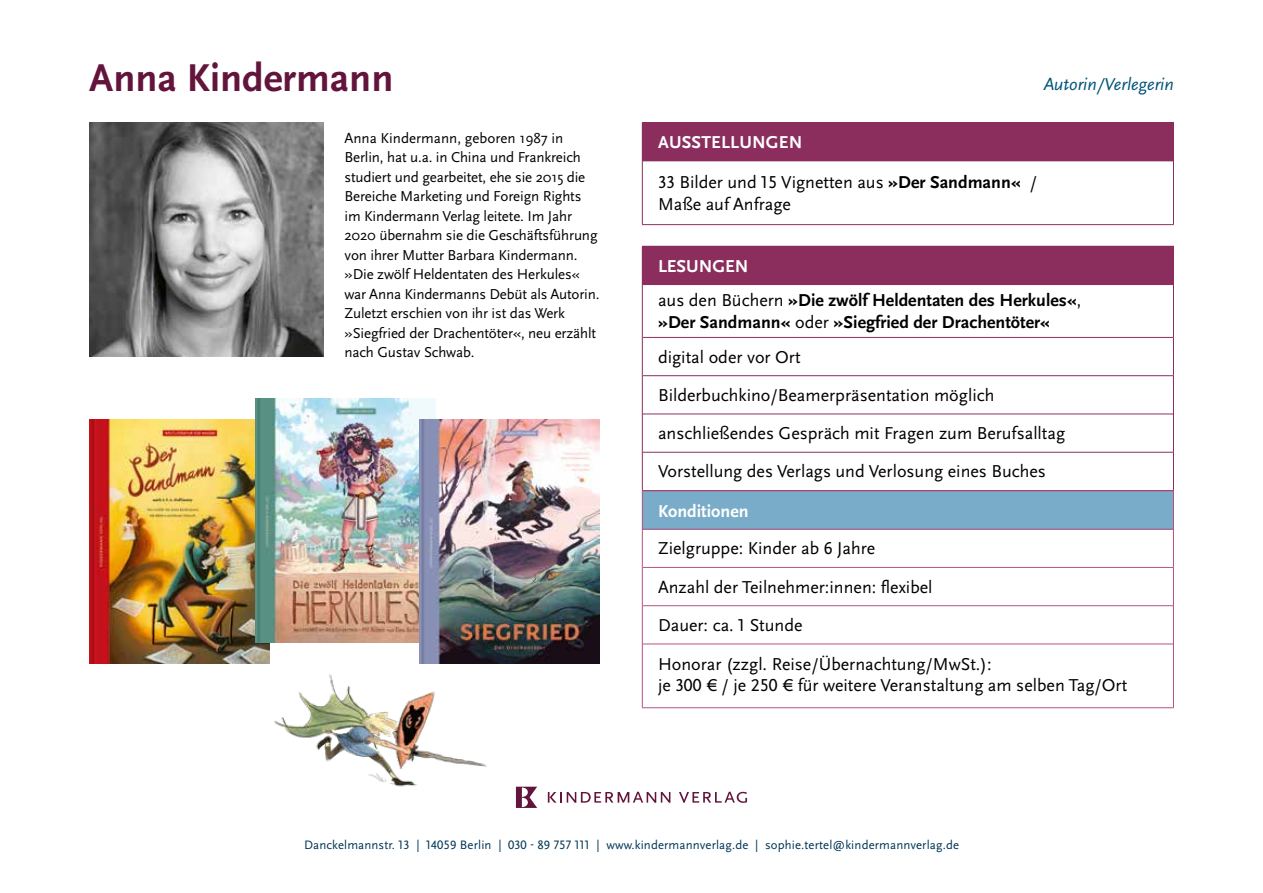
<style>
.page{position:relative;width:1263px;height:893px;background:#fff}
.page>*{position:absolute;margin:0;border:0;box-sizing:border-box;transform-origin:0 0}
.t1{font:700 40.5px "Scala Sans Pro";color:#63143c}
.t2{font:18px/38.4px "Scala Sans Pro";color:#000}
.t3{font:700 18px/34.2px "Scala Sans Pro";color:#000}
.t4{font:700 18px "Scala Sans Pro";letter-spacing:.01em;color:#fff}
.t5{font:italic 18px "Scala Sans Pro";color:#005379}
.t6{font:15px/19.5px "Scala Sans Pro";letter-spacing:-.01em;color:#000}
.t7{font:12.75px "Scala Sans Pro";letter-spacing:.01em;color:#003656}
.s1{font-weight:700}
.s2{color:#fff}
.s3{font-weight:400}
</style>
<div class="page">
<svg style="left:516px;top:787px;width:21px;height:21px"></svg>
<svg style="left:548px;top:792px;width:122px;height:11px"></svg>
<svg style="left:679px;top:792px;width:68px;height:11px"></svg>
<img style="left:89px;top:420px;width:180px;height:244px">
<img style="left:89px;top:122px;width:234px;height:234px">
<div style="left:642px;top:123px;width:531px;height:38px;background:#8b2e5e"></div>
<hr style="left:642px;top:122px;width:532px;height:1px;background:#8b2e5e">
<hr style="left:642px;top:161px;width:531px;height:1px;background:#8b2e5e">
<hr style="left:642px;top:224px;width:532px;height:1px;background:#8b2e5e">
<hr style="left:1173px;top:123px;width:1px;height:38px;background:#8b2e5e">
<hr style="left:642px;top:161px;width:1px;height:63px;background:#8b2e5e">
<hr style="left:1173px;top:161px;width:1px;height:63px;background:#8b2e5e">
<div style="left:642px;top:246px;width:531px;height:39px;background:#8b2e5e"></div>
<hr style="left:642px;top:337px;width:531px;height:1px;background:#8b2e5e">
<hr style="left:642px;top:375px;width:531px;height:1px;background:#8b2e5e">
<hr style="left:642px;top:414px;width:531px;height:1px;background:#8b2e5e">
<hr style="left:642px;top:452px;width:531px;height:1px;background:#8b2e5e">
<hr style="left:642px;top:490px;width:532px;height:1px;background:#8b2e5e">
<hr style="left:1173px;top:246px;width:1px;height:39px;background:#8b2e5e">
<hr style="left:642px;top:285px;width:1px;height:52px;background:#8b2e5e">
<hr style="left:1173px;top:285px;width:1px;height:52px;background:#8b2e5e">
<hr style="left:642px;top:337px;width:1px;height:39px;background:#8b2e5e">
<hr style="left:1173px;top:337px;width:1px;height:39px;background:#8b2e5e">
<hr style="left:642px;top:376px;width:1px;height:38px;background:#8b2e5e">
<hr style="left:1173px;top:376px;width:1px;height:38px;background:#8b2e5e">
<hr style="left:642px;top:414px;width:1px;height:38px;background:#8b2e5e">
<hr style="left:1173px;top:414px;width:1px;height:38px;background:#8b2e5e">
<hr style="left:642px;top:452px;width:1px;height:38px;background:#8b2e5e">
<hr style="left:1173px;top:452px;width:1px;height:38px;background:#8b2e5e">
<div style="left:642px;top:491px;width:531px;height:38px;background:#79acc8"></div>
<hr style="left:642px;top:491px;width:532px;height:1px;background:#b55384">
<hr style="left:642px;top:529px;width:531px;height:1px;background:#b55384">
<hr style="left:642px;top:567px;width:531px;height:1px;background:#b55384">
<hr style="left:642px;top:605px;width:531px;height:1px;background:#b55384">
<hr style="left:642px;top:644px;width:531px;height:1px;background:#b55384">
<hr style="left:642px;top:707px;width:532px;height:1px;background:#b55384">
<hr style="left:642px;top:491px;width:1px;height:38px;background:#b55384">
<hr style="left:1173px;top:491px;width:1px;height:38px;background:#b55384">
<hr style="left:642px;top:529px;width:1px;height:38px;background:#b55384">
<hr style="left:1173px;top:529px;width:1px;height:38px;background:#b55384">
<hr style="left:642px;top:567px;width:1px;height:39px;background:#b55384">
<hr style="left:1173px;top:567px;width:1px;height:39px;background:#b55384">
<hr style="left:642px;top:606px;width:1px;height:38px;background:#b55384">
<hr style="left:1173px;top:606px;width:1px;height:38px;background:#b55384">
<hr style="left:642px;top:644px;width:1px;height:64px;background:#b55384">
<hr style="left:1173px;top:644px;width:1px;height:64px;background:#b55384">
<img style="left:255px;top:399px;width:180px;height:244px">
<img style="left:419px;top:420px;width:181px;height:244px">
<img style="left:259px;top:656px;width:255px;height:131px">
<h1 class="t1" style="left:89px;top:54px;width:306px">Anna Kindermann</h1>
<p class="t6" style="left:344px;top:128px;width:257px">Anna Kindermann, geboren 1987 in Berlin, hat u.a. in China und Frankreich studiert und gearbeitet, ehe sie 2015 die Bereiche Marketing und Foreign Rights im Kindermann Verlag leitete. Im Jahr 2020 übernahm sie die Geschäftsführung von ihrer Mutter Barbara Kindermann. »Die zwölf Heldentaten des Herkules« war Anna Kindermanns Debüt als Autorin.<br>Zuletzt erschien von ihr ist das Werk »Siegfried der Drachentöter«, neu erzählt nach Gustav Schwab.</p>
<p class="t5" style="left:1043px;top:74px;width:132px">Autorin/Verlegerin</p>
<p class="t4" style="left:658px;top:132px;width:146px">AUSSTELLUNGEN</p>
<p class="t2" style="left:658px;top:171px;width:381px;line-height:21.6px">33 Bilder und 15 Vignetten aus <span class="s1">»Der Sandmann«</span> /<br>Maße auf Anfrage</p>
<p class="t3" style="left:658px;top:249px;width:425px"><span class="s2">LESUNGEN<br></span><span class="s3">aus den Büchern</span> »Die zwölf Heldentaten des Herkules«<span class="s3">,</span></p>
<p class="t3" style="left:658px;top:305px;width:393px;line-height:34.8px">»Der Sandmann« <span class="s3">oder</span> »Siegfried der Drachentöter« <span class="s3">digital oder vor Ort</span></p>
<p class="t2" style="left:658px;top:376px;width:409px">Bilderbuchkino/Beamerpräsentation möglich anschließendes Gespräch mit Fragen zum Berufsalltag<br>Vorstellung des Verlags und Verlosung eines Buches</p>
<p class="t4" style="left:658px;top:500px;width:92px">Konditionen</p>
<p class="t2" style="left:658px;top:529px;width:335px">Zielgruppe: Kinder ab 6 Jahre<br>Anzahl der Teilnehmer:innen: flexibel<br>Dauer: ca. 1 Stunde<br>Honorar (zzgl. Reise/Übernachtung/MwSt.):</p>
<p class="t2" style="left:658px;top:666px;width:471px">je 300 € / je 250 € für weitere Veranstaltung am selben Tag/Ort</p>
<p class="t7" style="left:304px;top:838px;width:656px">Danckelmannstr. 13 | 14059 Berlin | 030 - 89 757 111 | www.kindermannverlag.de | sophie.tertel@kindermannverlag.de</p>
</div>
